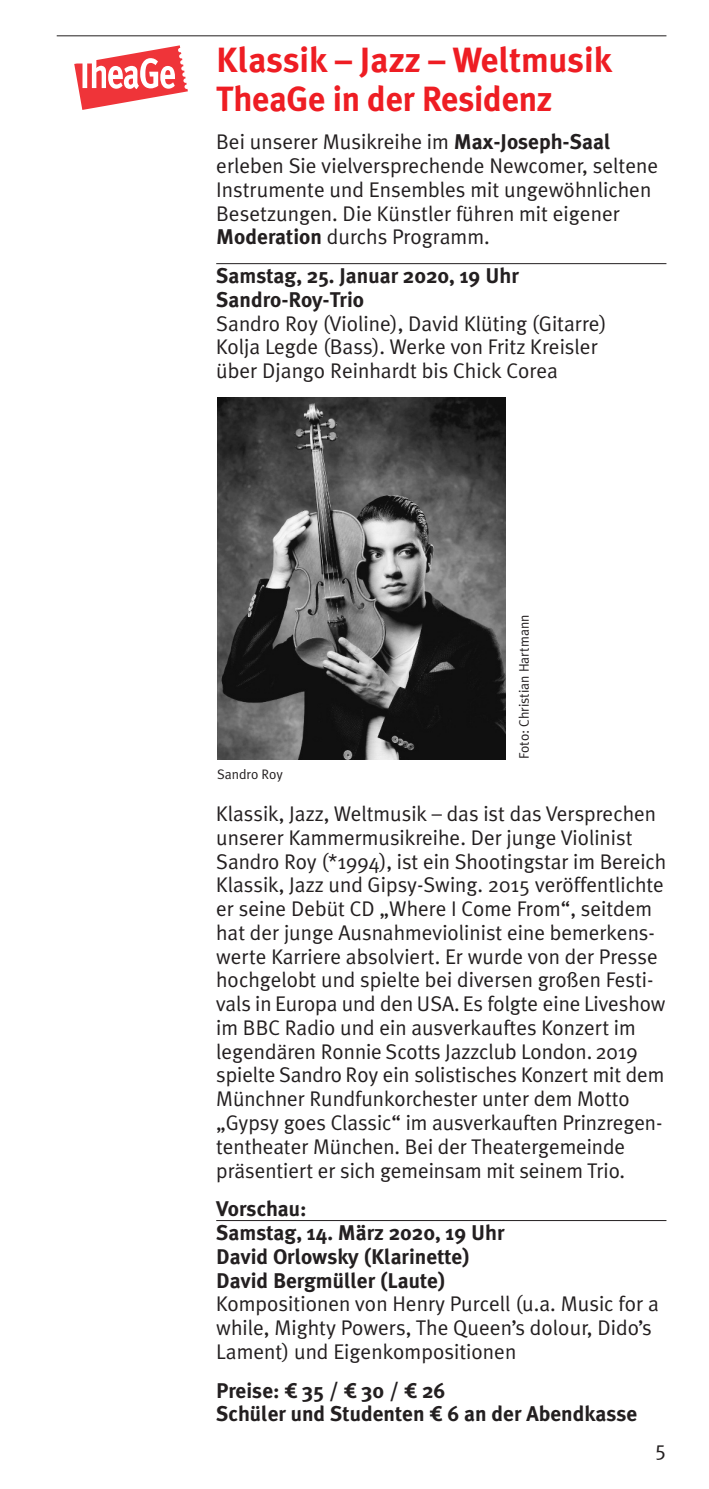
<style>
.page{position:relative;width:709px;height:1489px;background:#fff}
.page>*{position:absolute;margin:0;border:0;box-sizing:border-box;transform-origin:0 0}
.t1{font:700 35px/38.8px "Meta Plus";letter-spacing:-.005em;color:#ee1d23}
.t2{font:21.25px/23.8px "Meta Plus Normal";color:#231f20}
.t3{font:700 21.25px/23.8px "Meta Plus";color:#231f20}
.t4{font:13.75px "Meta Plus Normal";color:#231f20}
.s1{font-family:"Meta Plus";font-weight:700}
.s2{font-family:"Meta Euro";font-weight:400}
</style>
<div class="page">
<hr style="left:216px;top:263px;width:450px;height:1px;background:#231f20">
<hr style="left:216px;top:1219px;width:450px;height:1px;background:#231f20">
<hr style="left:57px;top:35px;width:609px;height:1px;background:#231f20">
<svg style="left:74px;top:45px;width:114px;height:65px"></svg>
<img style="left:217px;top:397px;width:288px;height:362px">
<h1 class="t1" style="left:216px;top:40px;width:397px">Klassik – Jazz – Weltmusik<br>TheaGe in der Residenz</h1>
<p class="t2" style="left:216px;top:130px;width:443px">Bei unserer Musikreihe im <span class="s1">Max-Joseph-Saal </span>erleben Sie vielversprechende Newcomer, seltene Instrumente und Ensembles mit ungewöhnlichen Besetzungen. Die Künstler führen mit eigener <span class="s1">Moderation</span> durchs Programm.</p>
<p class="t3" style="left:216px;top:264px;width:304px">Samstag, 25. Januar 2020, 19 Uhr<br>Sandro-Roy-Trio</p>
<p class="t2" style="left:216px;top:311px;width:392px">Sandro Roy (Violine), David Klüting (Gitarre)<br>Kolja Legde (Bass). Werke von Fritz Kreisler über Django Reinhardt bis Chick Corea</p>
<p class="t4" style="left:217px;top:766px;width:67px">Sandro Roy</p>
<p class="t4" style="left:516px;top:759px;width:146px;rotate:-90deg">Foto: Christian Hartmann</p>
<p class="t2" style="left:216px;top:801px;width:451px">Klassik, Jazz, Weltmusik – das ist das Versprechen unserer Kammermusikreihe. Der junge Violinist Sandro Roy (*1994), ist ein Shootingstar im Bereich Klassik, Jazz und Gipsy-Swing. 2015 veröffentlichte er seine Debüt CD „Where I Come From“, seitdem hat der junge Ausnahmeviolinist eine bemerkens&shy;werte Karriere absolviert. Er wurde von der Presse hochgelobt und spielte bei diversen großen Festi&shy;vals in Europa und den USA. Es folgte eine Liveshow im BBC Radio und ein ausverkauftes Konzert im legendären Ronnie Scotts Jazzclub London. 2019 spielte Sandro Roy ein solistisches Konzert mit dem Münchner Rundfunkorchester unter dem Motto „Gypsy goes Classic“ im ausverkauften Prinzregen&shy;tentheater München. Bei der Theatergemeinde präsentiert er sich gemeinsam mit seinem Trio.</p>
<p class="t3" style="left:216px;top:1196px;width:290px">Vorschau:<br>Samstag, 14. März 2020, 19 Uhr<br>David Orlowsky (Klarinette)<br>David Bergmüller (Laute)</p>
<p class="t2" style="left:216px;top:1291px;width:444px">Kompositionen von Henry Purcell (u.a. Music for a while, Mighty Powers, The Queen’s dolour, Dido’s<br>Lament) und Eigenkompositionen</p>
<p class="t3" style="left:216px;top:1378px;width:423px">Preise: <span class="s2">7</span> 35 / <span class="s2">7</span> 30 / <span class="s2">7</span> 26<br>Schüler und Studenten <span class="s2">7</span> 6 an der Abendkasse</p>
<p class="t2" style="left:655px;top:1436px;width:13px">5</p>
</div>
